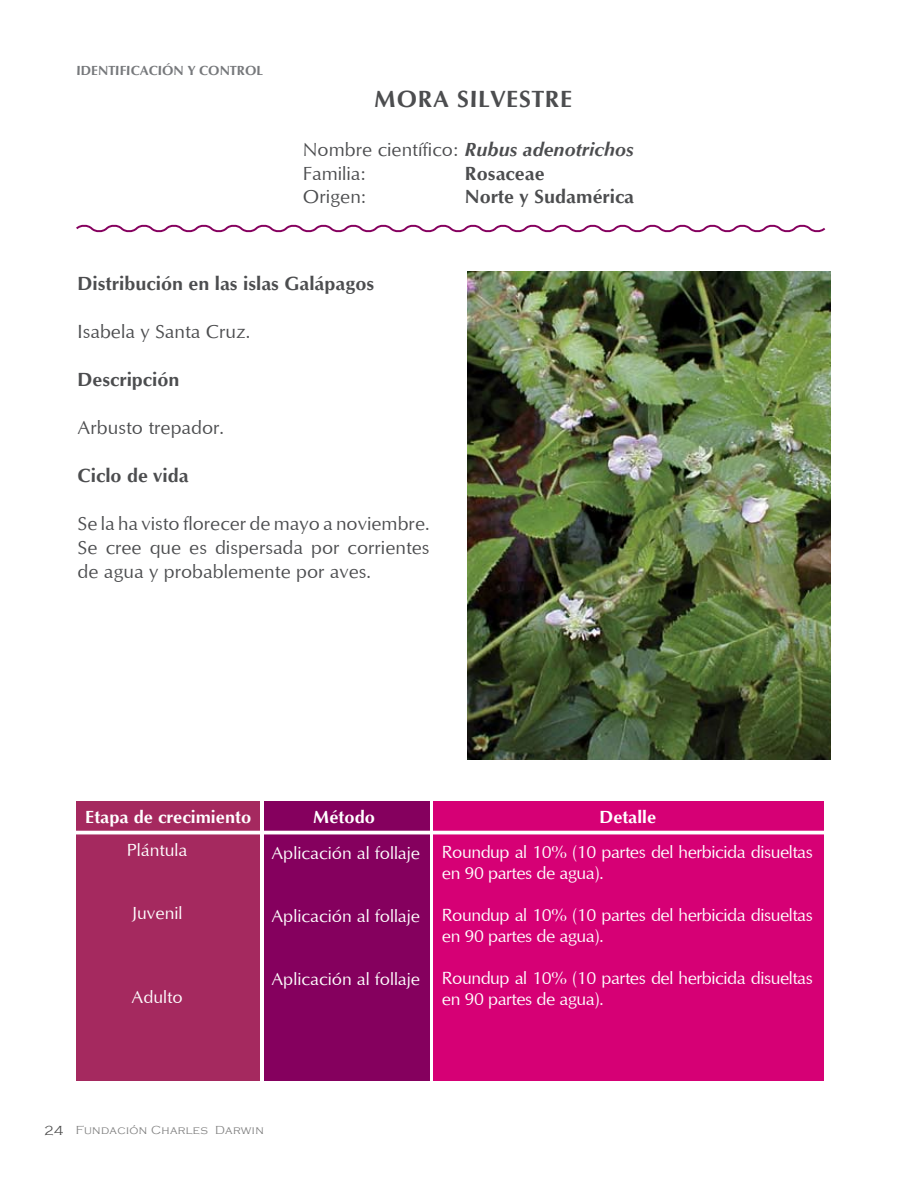
<style>
.page{position:relative;width:918px;height:1188px;background:#fff}
.page>*{position:absolute;margin:0;border:0;box-sizing:border-box;transform-origin:0 0}
.t1{font:700 24px "Optimum";letter-spacing:.025em;color:#4c4d4f}
.t2{font:19.5px/24px "Optimum";color:#4c4d4f}
.t3{font:700 19.5px "Optimum";color:#4c4d4f}
.t4{font:18px/21px "Optimum";letter-spacing:-.025em;color:#fff}
.t5{font:18px "Optimum";color:#fff}
.t6{font:700 18px "Optimum";color:#fff}
.t7{font:700 13.5px "Optimum";color:#76787b}
.t8{font:300 13.5px "Copperplate Gothic";color:#4d4d4d}
.t9{font:300 12px "Copperplate Gothic";letter-spacing:.03em;color:#808080}
.s1{font-weight:700;font-style:italic}
.s2{font-weight:700}
</style>
<div class="page">
<svg style="left:76px;top:224px;width:750px;height:9px"></svg>
<div style="left:434px;top:801px;width:390px;height:280px;background:#d60075"></div>
<div style="left:264px;top:801px;width:165px;height:280px;background:#85005e"></div>
<div style="left:76px;top:801px;width:184px;height:280px;background:#a5295f"></div>
<hr style="left:74px;top:831px;width:753px;height:3px;background:#fff">
<img style="left:468px;top:272px;width:362px;height:488px">
<p class="t7" style="left:77px;top:63px;width:14px">IDENT</p>
<p class="t7" style="left:115px;top:63px;width:26px">IFICAC</p>
<p class="t7" style="left:158px;top:63px;width:52px">IÓN YCONT</p>
<p class="t7" style="left:237px;top:63px;width:18px">ROL</p>
<h1 class="t1" style="left:374px;top:85px;width:197px">MORA SILVESTRE</h1>
<p class="t2" style="left:303px;top:137px;width:332px;line-height:23.4px">Nombre científico: <span class="s1">Rubus adenotrichos<br></span>Familia:</p>
<p class="t3" style="left:465px;top:162px;width:81px">Rosaceae</p>
<p class="t2" style="left:303px;top:184px;width:106px">Origen: <span class="s2">N</span></p>
<p class="t3" style="left:480px;top:185px;width:156px">orte y Sudamérica</p>
<p class="t3" style="left:78px;top:273px;width:298px">Distribución en las islas Galápagos</p>
<p class="t2" style="left:78px;top:319px;width:174px">Isabela y Santa Cruz.</p>
<p class="t3" style="left:78px;top:369px;width:103px">Descripción</p>
<p class="t2" style="left:78px;top:415px;width:148px">Arbusto trepador.</p>
<p class="t3" style="left:78px;top:465px;width:113px">Ciclo de vida</p>
<p class="t2" style="left:78px;top:511px;width:353px;text-align:justify">Se la ha visto florecer de mayo a noviembre.<br>Se cree que es dispersada por corrientes de agua y probablemente por aves.</p>
<p class="t6" style="left:85px;top:807px;width:167px">Etapa de crecimiento</p>
<p class="t6" style="left:313px;top:807px;width:64px">Método</p>
<p class="t6" style="left:600px;top:807px;width:58px">Detalle</p>
<p class="t5" style="left:127px;top:839px;width:62px">Plántula</p>
<p class="t4" style="left:132px;top:902px;width:52px">Juvenil</p>
<p class="t4" style="left:131px;top:986px;width:53px">Adulto</p>
<p class="t5" style="left:271px;top:842px;width:150px">Aplicación al follaje</p>
<p class="t5" style="left:271px;top:905px;width:150px">Aplicación al follaje</p>
<p class="t5" style="left:271px;top:968px;width:150px">Aplicación al follaje</p>
<p class="t4" style="left:442px;top:841px;width:372px">Roundup al 10% (10 partes del herbicida disueltas en 90 partes de agua).</p>
<p class="t4" style="left:442px;top:904px;width:372px">Roundup al 10% (10 partes del herbicida disueltas en 90 partes de agua).</p>
<p class="t4" style="left:442px;top:967px;width:372px">Roundup al 10% (10 partes del herbicida disueltas en 90 partes de agua).</p>
<p class="t8" style="left:44px;top:1123px;width:10px">24</p>
<p class="t9" style="left:76px;top:1123px;width:190px">Fundación Charles Darwin</p>
</div>
